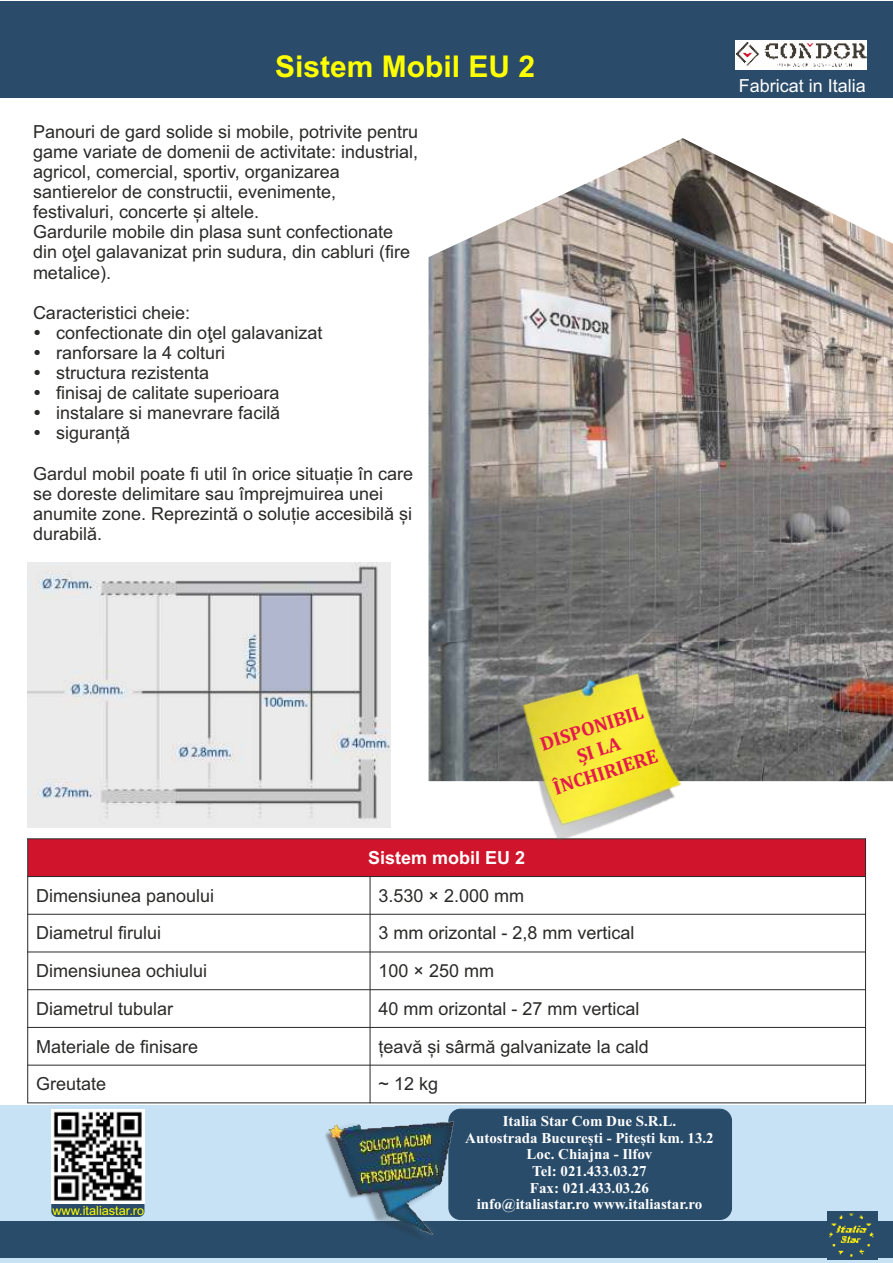
<style>
.page{position:relative;width:893px;height:1263px;background:#fff}
.page>*{position:absolute;margin:0;border:0;box-sizing:border-box;transform-origin:0 0}
.t1{font:700 30px "Arial";color:#ff0}
.t2{font:700 19.65px/23.1px "Cambria";color:#e51a4b;text-align:center}
.t3{font:18px/20.1px "Arial";color:#2b2a29}
.t4{font:18px "Arial";color:#fff}
.t5{font:700 18px "Arial";color:#fefefe}
.t6{font:700 15px/16.6px "Times New Roman";color:#fefefe;text-align:center}
.t7{font:12.75px "Arial";color:#ff0}
</style>
<div class="page">
<div style="left:28px;top:839px;width:837px;height:37px;background:#cf142b"></div>
<hr style="left:27px;top:838px;width:1px;height:265px;background:#2b2a29">
<hr style="left:370px;top:876px;width:1px;height:227px;background:#2b2a29">
<hr style="left:865px;top:838px;width:1px;height:265px;background:#2b2a29">
<hr style="left:27px;top:1102px;width:839px;height:1px;background:#2b2a29">
<hr style="left:27px;top:1065px;width:839px;height:1px;background:#2b2a29">
<hr style="left:27px;top:1027px;width:839px;height:1px;background:#2b2a29">
<hr style="left:27px;top:989px;width:839px;height:1px;background:#2b2a29">
<hr style="left:27px;top:951px;width:839px;height:1px;background:#2b2a29">
<hr style="left:27px;top:914px;width:839px;height:1px;background:#2b2a29">
<hr style="left:27px;top:876px;width:839px;height:1px;background:#2b2a29">
<hr style="left:27px;top:838px;width:839px;height:1px;background:#2b2a29">
<div style="left:0;top:1105px;width:893px;height:158px;background:#c7e1f5"></div>
<div style="left:0;top:1221px;width:893px;height:36px;background:#294c6a"></div>
<div style="left:0;top:1px;width:893px;height:96px;background:#2a4c6a"></div>
<div style="left:736px;top:40px;width:131px;height:29px;background:#fefefe"></div>
<img style="left:736px;top:42px;width:131px;height:25px">
<img style="left:27px;top:563px;width:364px;height:264px">
<img style="left:428px;top:138px;width:465px;height:643px">
<img style="left:511px;top:662px;width:179px;height:179px">
<div style="left:449px;top:1109px;width:283px;height:110px;background:#294c6a;border:1px solid #294c6a;border-radius:12px"></div>
<img style="left:325px;top:1120px;width:129px;height:116px">
<img style="left:827px;top:1211px;width:51px;height:48px">
<div style="left:51px;top:1191px;width:93px;height:26px;background:#2a4c6a;border-radius:6px"></div>
<div style="left:51px;top:1108px;width:93px;height:95px;background:#fff"></div>
<img style="left:53px;top:1110px;width:92px;height:93px">
<h1 class="t1" style="left:275px;top:55px;width:262px">Sistem Mobil EU 2</h1>
<p class="t3" style="left:33px;top:123px;width:387px">Panouri de gard solide si mobile, potrivite pentru game variate de domenii de activitate: industrial, agricol, comercial, sportiv, organizarea santierelor de constructii, evenimente, festivaluri, concerte și altele.<br>Gardurile mobile din plasa sunt confectionate din oţel galavanizat prin sudura, din cabluri (fire metalice).</p>
<p class="t3" style="left:56px;top:304px;width:268px;text-indent:-23px">Caracteristici cheie:<br>confectionate din oţel galavanizat ranforsare la 4 colturi<br>structura rezistenta<br>finisaj de calitate superioara instalare si manevrare facilă siguranță</p>
<p class="t3" style="left:33px;top:465px;width:382px">Gardul mobil poate fi util în orice situație în care se doreste delimitare sau împrejmuirea unei anumite zone. Reprezintă o soluție accesibilă și durabilă.</p>
<p class="t4" style="left:739px;top:79px;width:129px">Fabricat in Italia</p>
<p class="t2" style="left:537px;top:735px;width:110px;rotate:-18deg">DISPONIBIL<br>ȘI LA<br>ÎNCHIRIERE</p>
<p class="t5" style="left:368px;top:851px;width:159px">Sistem mobil EU 2</p>
<p class="t3" style="left:36px;top:887px;width:180px">Dimensiunea panoului</p>
<p class="t3" style="left:379px;top:887px;width:147px">3.530 × 2.000 mm</p>
<p class="t3" style="left:36px;top:925px;width:127px">Diametrul firului</p>
<p class="t3" style="left:379px;top:925px;width:258px">3 mm orizontal - 2,8 mm vertical</p>
<p class="t3" style="left:36px;top:962px;width:173px">Dimensiunea ochiului</p>
<p class="t3" style="left:379px;top:962px;width:117px">100 × 250 mm</p>
<p class="t3" style="left:36px;top:1000px;width:139px">Diametrul tubular</p>
<p class="t3" style="left:379px;top:1000px;width:263px">40 mm orizontal - 27 mm vertical</p>
<p class="t3" style="left:36px;top:1038px;width:164px">Materiale de finisare</p>
<p class="t3" style="left:379px;top:1038px;width:272px">țeavă și sârmă galvanizate la cald</p>
<p class="t3" style="left:36px;top:1075px;width:72px">Greutate</p>
<p class="t3" style="left:379px;top:1075px;width:61px">~ 12 kg</p>
<p class="t7" style="left:52px;top:1205px;width:93px">www.italiastar.ro</p>
<p class="t6" style="left:465px;top:1114px;width:250px">Italia Star Com Due S.R.L.<br>Autostrada București - Pitești km. 13.2<br>Loc. Chiajna - Ilfov<br>Tel: 021.433.03.27<br>Fax: 021.433.03.26<br>info@italiastar.ro www.italiastar.ro</p>
</div>
